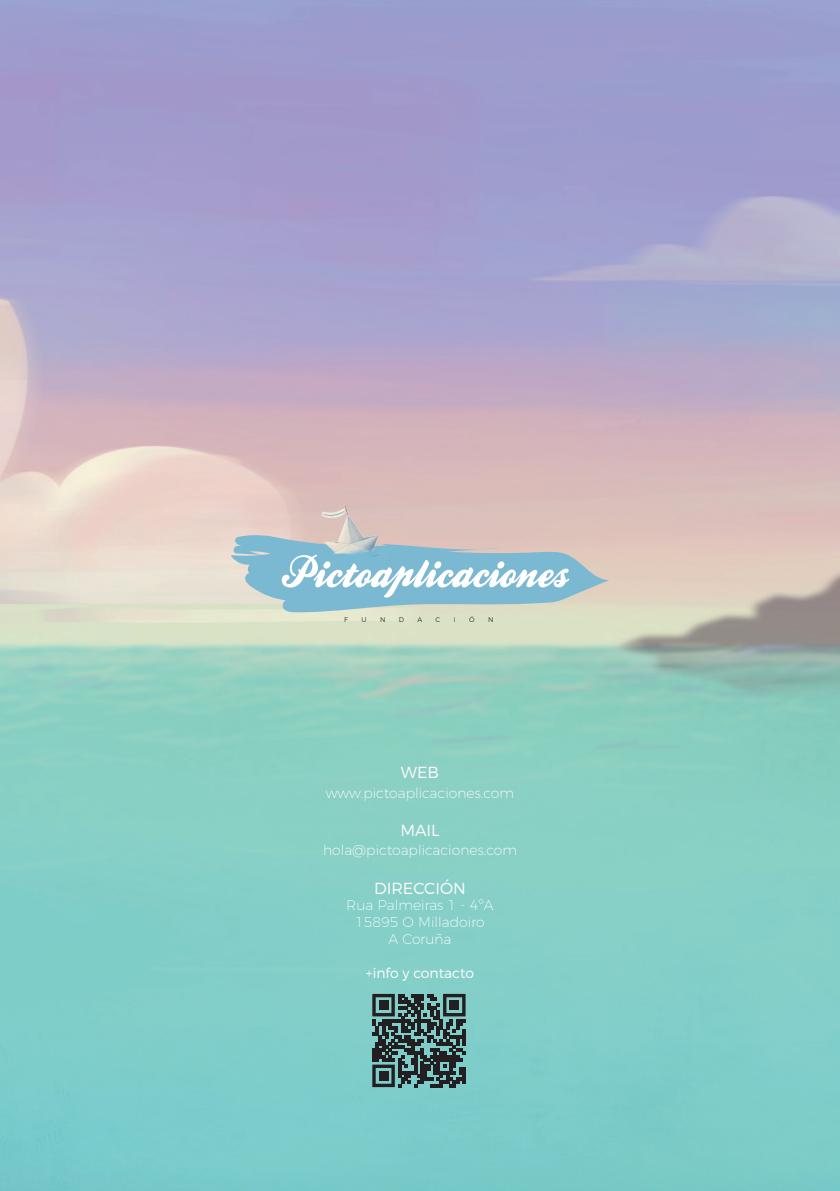
<style>
.page{position:relative;width:840px;height:1191px;background:#fff}
.page>*{position:absolute;margin:0;border:0;box-sizing:border-box;transform-origin:0 0}
.t1{font:300 16px "Montserrat";color:#fff}
.t2{font:200 14px/16.8px "Montserrat";color:#fff;text-align:center}
.t3{font:300 14px "Montserrat";color:#fff}
.t4{font:300 6.8px "Montserrat";color:#323536}
</style>
<div class="page">
<img style="left:0;top:0;width:839px;height:1191px">
<svg style="left:230px;top:534px;width:379px;height:78px;background:#acc9d2"></svg>
<img style="left:312px;top:506px;width:75px;height:58px">
<svg style="left:372px;top:994px;width:93px;height:93px;background:#476362"></svg>
<div style="left:378px;top:1000px;width:10px;height:10px;background:#231f20"></div>
<div style="left:449px;top:1000px;width:10px;height:10px;background:#231f20"></div>
<div style="left:378px;top:1071px;width:10px;height:9px;background:#231f20"></div>
<p class="t4" style="left:344px;top:615px;width:5px">F</p>
<p class="t4" style="left:361px;top:615px;width:7px">U</p>
<p class="t4" style="left:380px;top:615px;width:7px">N</p>
<p class="t4" style="left:398px;top:615px;width:7px">D</p>
<p class="t4" style="left:417px;top:615px;width:6px">A</p>
<p class="t4" style="left:435px;top:615px;width:6px">C</p>
<p class="t4" style="left:453px;top:615px;width:3px">I</p>
<p class="t4" style="left:469px;top:615px;width:7px">Ó</p>
<p class="t4" style="left:488px;top:615px;width:7px">N</p>
<p class="t1" style="left:400px;top:763px;width:40px">WEB</p>
<p class="t2" style="left:326px;top:783px;width:189px">www.pictoaplicaciones.com</p>
<p class="t1" style="left:400px;top:820px;width:41px">MAIL</p>
<p class="t2" style="left:323px;top:840px;width:195px">hola@pictoaplicaciones.com</p>
<p class="t1" style="left:374px;top:878px;width:93px">DIRECCIÓN</p>
<p class="t2" style="left:346px;top:895px;width:149px">Rua Palmeiras 1 - 4ºA<br>15895 O Milladoiro<br>A Coruña</p>
<p class="t3" style="left:365px;top:964px;width:110px">+info y contacto</p>
</div>
